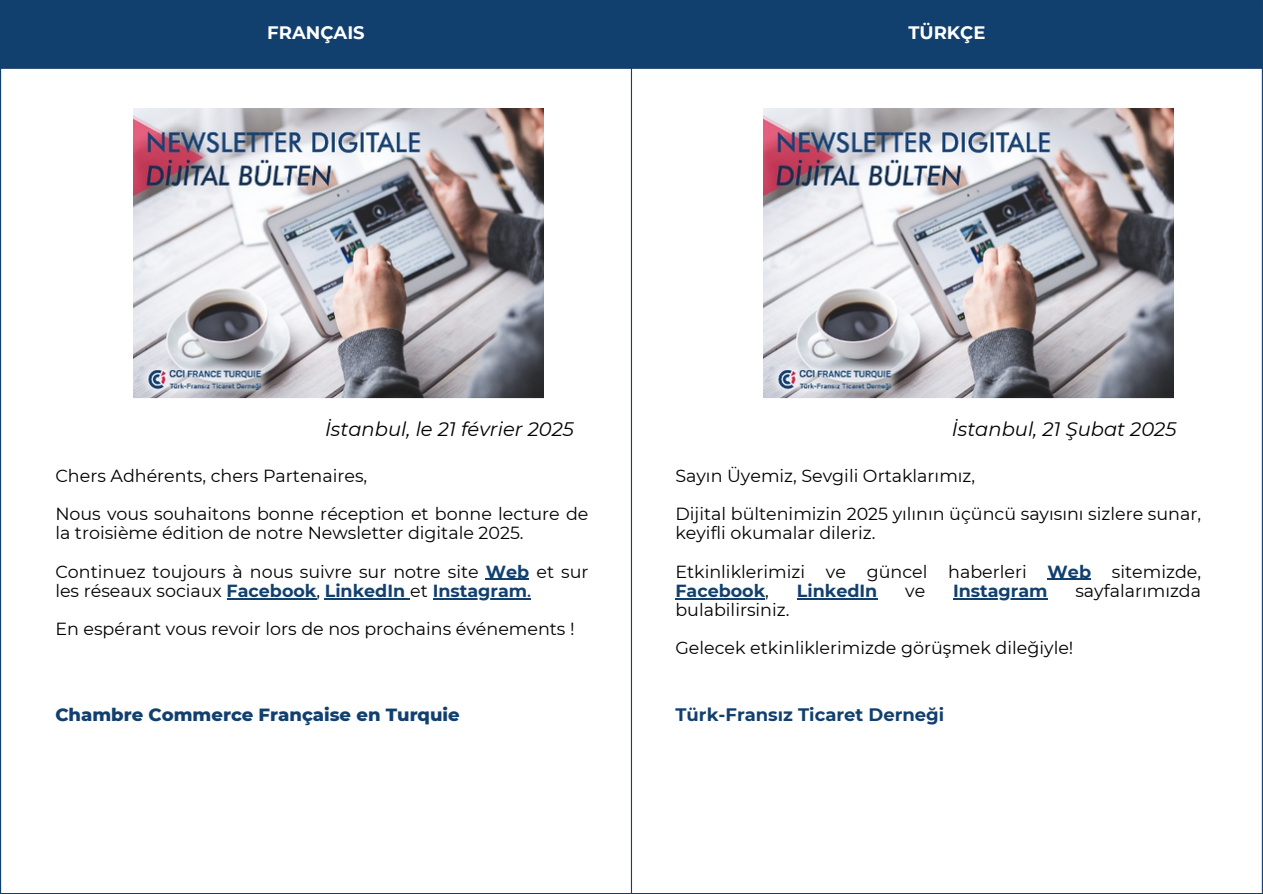
<style>
.page{position:relative;width:1263px;height:894px;background:#fff}
.page>*{position:absolute;margin:0;border:0;box-sizing:border-box;transform-origin:0 0}
.t1{font:italic 19.5px "Montserrat";color:#000}
.t2{font:800 18px "Montserrat";color:#11406f}
.t3{font:700 18px "Montserrat";color:#11406f}
.t4{font:700 18px "Montserrat";color:#fff}
.t5{font:17.55px/19.2px "Montserrat";color:#000}
.t6{font:700 17.55px "Montserrat";color:#11406f}
.s1{font-weight:700;color:#11406f}
.s2{font-weight:500;color:#11406f}
</style>
<div class="page">
<div style="left:1px;top:1px;width:1261px;height:67px;background:#11406f"></div>
<hr style="left:0;top:1px;width:1px;height:891px;background:#11406f">
<hr style="left:631px;top:1px;width:1px;height:891px;background:#11406f">
<hr style="left:1262px;top:1px;width:1px;height:891px;background:#11406f">
<hr style="left:0;top:0;width:1263px;height:1px;background:#11406f">
<hr style="left:0;top:68px;width:1263px;height:1px;background:#11406f">
<hr style="left:0;top:892px;width:1263px;height:1px;background:#11406f">
<img style="left:134px;top:108px;width:409px;height:290px">
<img style="left:764px;top:108px;width:409px;height:290px">
<hr style="left:1048px;top:578px;width:43px;height:1px;background:#11406f">
<hr style="left:675px;top:597px;width:90px;height:2px;background:#11406f">
<hr style="left:797px;top:597px;width:80px;height:2px;background:#11406f">
<hr style="left:953px;top:597px;width:94px;height:2px;background:#11406f">
<hr style="left:486px;top:578px;width:43px;height:1px;background:#11406f">
<hr style="left:227px;top:597px;width:89px;height:2px;background:#11406f">
<hr style="left:325px;top:597px;width:80px;height:2px;background:#11406f">
<hr style="left:433px;top:597px;width:94px;height:2px;background:#11406f">
<p class="t4" style="left:267px;top:22px;width:99px">FRANÇAIS</p>
<p class="t4" style="left:908px;top:22px;width:79px">TÜRKÇE</p>
<p class="t1" style="left:325px;top:416px;width:250px">İstanbul, le 21 février 2025</p>
<p class="t1" style="left:952px;top:416px;width:226px">İstanbul, 21 Şubat 2025</p>
<h1 class="t5" style="left:55px;top:466px;width:313px">Chers Adhérents, chers Partenaires,</h1>
<p class="t5" style="left:55px;top:504px;width:535px">Nous vous souhaitons bonne réception et bonne lecture de la troisième édition de notre Newsletter digitale 2025.</p>
<h2 class="t5" style="left:55px;top:561px;width:535px">Continuez toujours à nous suivre sur notre site <span class="s1">Web</span> et sur les réseaux sociaux <span class="s1">Facebook</span>, <span class="s1">LinkedIn</span> et <span class="s1">Instagram</span><span class="s2">.</span></h2>
<p class="t5" style="left:55px;top:619px;width:521px">En espérant vous revoir lors de nos prochains événements !</p>
<p class="t5" style="left:675px;top:466px;width:301px">Sayın Üyemiz, Sevgili Ortaklarımız,</p>
<h2 class="t5" style="left:675px;top:504px;width:527px">Dijital bültenimizin 2025 yılının üçüncü sayısını sizlere sunar, keyifli okumalar dileriz.</h2>
<p class="t5" style="left:675px;top:561px;width:527px">Etkinliklerimizi ve güncel haberleri <span class="s1">Web</span> sitemizde,<br><span class="s1">Facebook</span>,</p>
<p class="t6" style="left:797px;top:579px;width:82px">LinkedIn</p>
<p class="t5" style="left:905px;top:580px;width:22px">ve</p>
<p class="t6" style="left:953px;top:579px;width:96px">Instagram</p>
<p class="t5" style="left:1075px;top:580px;width:127px">sayfalarımızda</p>
<p class="t5" style="left:675px;top:590px;width:400px;line-height:38.2px">bulabilirsiniz.<br>Gelecek etkinliklerimizde görüşmek dileğiyle!</p>
<p class="t2" style="left:55px;top:703px;width:406px">Chambre Commerce Française en Turquie</p>
<p class="t3" style="left:675px;top:703px;width:270px">Türk-Fransız Ticaret Derneği</p>
</div>
